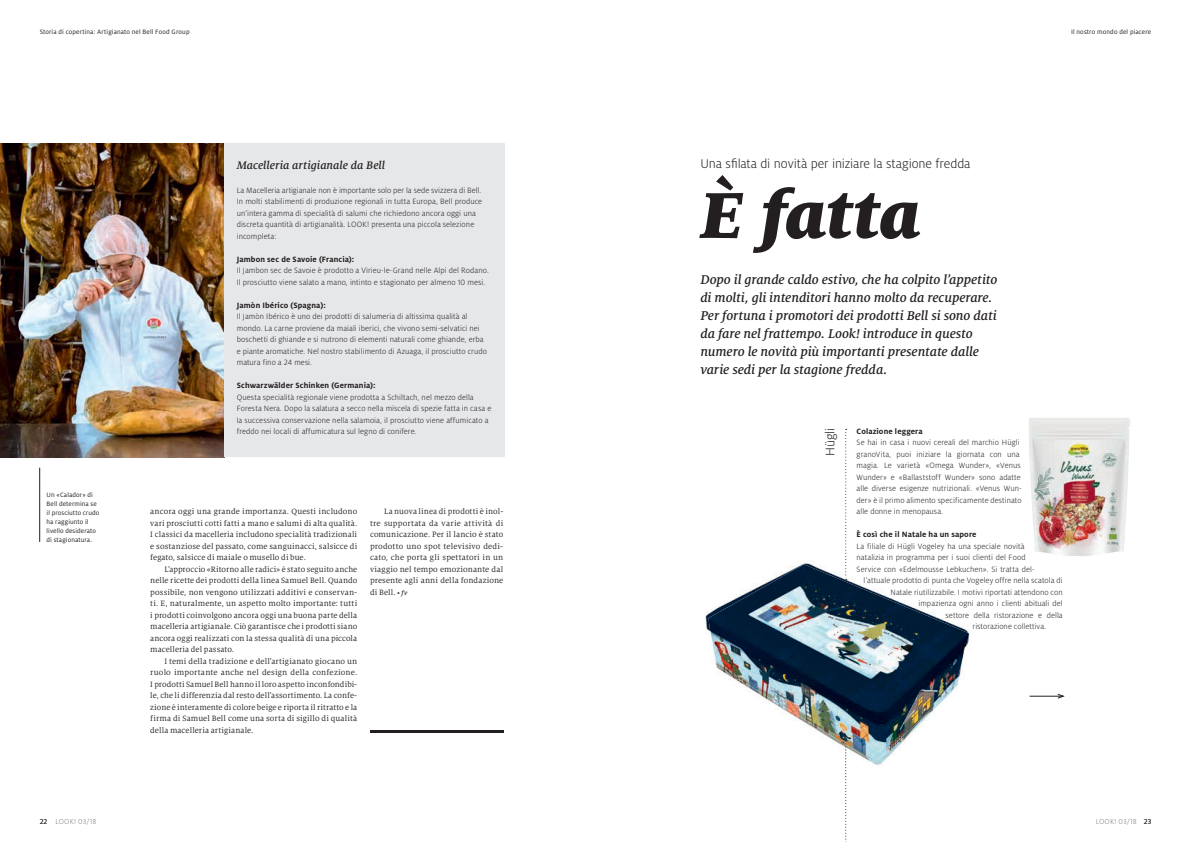
<style>
.page{position:relative;width:1191px;height:842px;background:#fff}
.page>*{position:absolute;margin:0;border:0;box-sizing:border-box;transform-origin:0 0}
.t1{font:italic 900 72px "Milo Serif Pro";letter-spacing:-.005em;color:#231f20}
.t2{font:italic 500 14px/18px "Milo Serif Pro";letter-spacing:-.01em;color:#231f20}
.t3{font:300 14px "Milo Pro";letter-spacing:-.01em;color:#231f20}
.t4{font:italic 500 12px "Milo Serif Pro";color:#231f20}
.t5{font:300 8.5px/11.5px "Milo Pro";letter-spacing:.005em;color:#231f20}
.t6{font:8.5px/11.5px "Milo Serif Pro";letter-spacing:.01em;color:#231f20;text-align:justify}
.t7{font:700 8.5px "Milo Pro";letter-spacing:.015em;color:#231f20}
.t8{font:300 8px "Milo Pro";letter-spacing:.01em;color:#808285}
.t9{font:7px/9px "Milo Pro";letter-spacing:.015em;color:#231f20}
.s1{font-weight:500;color:#231f20}
.s2{font-weight:500;font-style:italic;font-size:7px}
</style>
<div class="page">
<img style="left:0;top:144px;width:224px;height:313px">
<hr style="left:370px;top:731px;width:133px;height:2px;background:#231f20">
<hr style="left:39px;top:468px;width:1px;height:74px;background:#231f20">
<div style="left:224px;top:144px;width:281px;height:313px;background:#e6e7e9"></div>
<svg style="left:845px;top:762px;width:1px;height:80px"></svg>
<img style="left:708px;top:564px;width:261px;height:198px">
<img style="left:1029px;top:418px;width:101px;height:138px">
<svg style="left:845px;top:429px;width:1px;height:151px"></svg>
<hr style="left:1029px;top:696px;width:34px;height:1px;background:#231f20">
<svg style="left:1057px;top:694px;width:7px;height:4px"></svg>
<p class="t9" style="left:40px;top:27px;width:151px">Storia di copertina: Artigianato nel Bell Food Group</p>
<h3 class="t4" style="left:237px;top:158px;width:150px">Macelleria artigianale da Bell</h3>
<p class="t5" style="left:237px;top:184px;width:247px">La Macelleria artigianale non è importante solo per la sede svizzera di Bell.<br>In molti stabilimenti di produzione regionali in tutta Europa, Bell produce unʼintera gamma di specialità di salumi che richiedono ancora oggi una discreta quantità di artigianalità. LOOK! presenta una piccola selezione incompleta:</p>
<p class="t7" style="left:237px;top:254px;width:119px">Jambon sec de Savoie (Francia):</p>
<p class="t5" style="left:237px;top:265px;width:253px">Il Jambon sec de Savoie è prodotto a Virieu-le-Grand nelle Alpi del Rodano.<br>Il prosciutto viene salato a mano, intinto e stagionato per almeno 10 mesi.</p>
<p class="t7" style="left:237px;top:300px;width:91px">Jamòn Ibérico (Spagna):</p>
<p class="t5" style="left:237px;top:311px;width:252px">Il Jamòn Ibérico è uno dei prodotti di salumeria di altissima qualità al mondo. La carne proviene da maiali iberici, che vivono semi-selvatici nei boschetti di ghiande e si nutrono di elementi naturali come ghiande, erba e piante aromatiche. Nel nostro stabilimento di Azuaga, il prosciutto crudo matura fino a 24 mesi.</p>
<p class="t7" style="left:237px;top:381px;width:140px">Schwarzwälder Schinken (Germania):</p>
<p class="t5" style="left:237px;top:391px;width:256px">Questa specialità regionale viene prodotta a Schiltach, nel mezzo della Foresta Nera. Dopo la salatura a secco nella miscela di spezie fatta in casa e la successiva conservazione nella salamoia, il prosciutto viene affumicato a freddo nei locali di affumicatura sul legno di conifere.</p>
<p class="t9" style="left:47px;top:490px;width:54px">Un «Calador» di<br>Bell determina se il prosciutto crudo ha raggiunto il livello desiderato di stagionatura.</p>
<p class="t8" style="left:40px;top:817px;width:58px"><span class="s1">22</span> LOOK! 03/18</p>
<p class="t6" style="left:150px;top:506px;width:208px">ancora oggi una grande importanza. Questi includono vari prosciutti cotti fatti a mano e salumi di alta qualità.<br>I classici da macelleria includono specialità tradizionali e sostanziose del passato, come sanguinacci, salsicce di fegato, salsicce di maiale o musello di bue.</p>
<p class="t6" style="left:150px;top:563px;width:208px;text-indent:14px">Lʼapproccio «Ritorno alle radici» è stato seguito anche nelle ricette dei prodotti della linea Samuel Bell. Quando possibile, non vengono utilizzati additivi e conservan&shy;ti. E, naturalmente, un aspetto molto importante: tutti i prodotti coinvolgono ancora oggi una buona parte della macelleria artigianale. Ciò garantisce che i prodotti siano ancora oggi realizzati con la stessa qualità di una piccola macelleria del passato.</p>
<p class="t6" style="left:150px;top:655px;width:208px;text-indent:14px">I temi della tradizione e dellʼartigianato giocano un ruolo importante anche nel design della confezione.<br>I prodotti Samuel Bell hanno il loro aspetto inconfondibi&shy;le, che li differenzia dal resto dellʼassortimento. La confe&shy;zione è interamente di colore beige e riporta il ritratto e la firma di Samuel Bell come una sorta di sigillo di qualità della macelleria artigianale.</p>
<p class="t6" style="left:370px;top:506px;width:135px;text-indent:14px">La nuova linea di prodotti è inol&shy;tre supportata da varie attività di comunicazione. Per il lancio è stato prodotto uno spot televisivo dedi&shy;cato, che porta gli spettatori in un viaggio nel tempo emozionante dal presente agli anni della fondazione di Bell. <span class="s2">• fv</span></p>
<p class="t9" style="left:1071px;top:27px;width:82px">Il nostro mondo del piacere</p>
<h2 class="t3" style="left:700px;top:156px;width:272px">Una sfilata di novità per iniziare la stagione fredda</h2>
<h1 class="t1" style="left:700px;top:171px;width:221px">È fatta</h1>
<p class="t2" style="left:700px;top:271px;width:298px">Dopo il grande caldo estivo, che ha colpito lʼappetito di molti, gli intenditori hanno molto da recuperare.<br>Per fortuna i promotori dei prodotti Bell si sono dati da fare nel frattempo. Look! introduce in questo numero le novità più importanti presentate dalle varie sedi per la stagione fredda.</p>
<h2 class="t3" style="left:822px;top:456px;width:30px;rotate:-90deg">Hügli</h2>
<p class="t7" style="left:856px;top:426px;width:68px">Colazione leggera</p>
<p class="t5" style="left:856px;top:437px;width:167px">Se hai in casa i nuovi cereali del marchio Hügli granoVita, puoi iniziare la giornata con una magia. Le varietà «Omega Wunder», «Venus Wunder» e «Ballaststoff Wunder» sono adatte alle diverse esigenze nutrizionali. «Venus Wun&shy;der» è il primo alimento specificamente destinato alle donne in menopausa.</p>
<p class="t7" style="left:856px;top:530px;width:121px">È così che il Natale ha un sapore</p>
<p class="t5" style="left:856px;top:540px;width:170px">La filiale di Hügli Vogeley ha una speciale novità</p>
<p class="t5" style="left:856px;top:552px;width:170px">natalizia in programma per i suoi clienti del Food</p>
<p class="t5" style="left:856px;top:563px;width:179px">Service con «Edelmousse Lebkuchen». Si tratta del-</p>
<p class="t5" style="left:863px;top:575px;width:200px">lʼattuale prodotto di punta che Vogeley offre nella scatola di</p>
<p class="t5" style="left:890px;top:586px;width:174px">Natale riutilizzabile. I motivi riportati attendono con</p>
<p class="t5" style="left:918px;top:598px;width:145px">impazienza ogni anno i clienti abituali del</p>
<p class="t5" style="left:945px;top:609px;width:118px">settore della ristorazione e della</p>
<p class="t5" style="left:972px;top:621px;width:75px">ristorazione collettiva.</p>
<p class="t8" style="left:1095px;top:817px;width:57px">LOOK! 03/18 <span class="s1">23</span></p>
</div>
